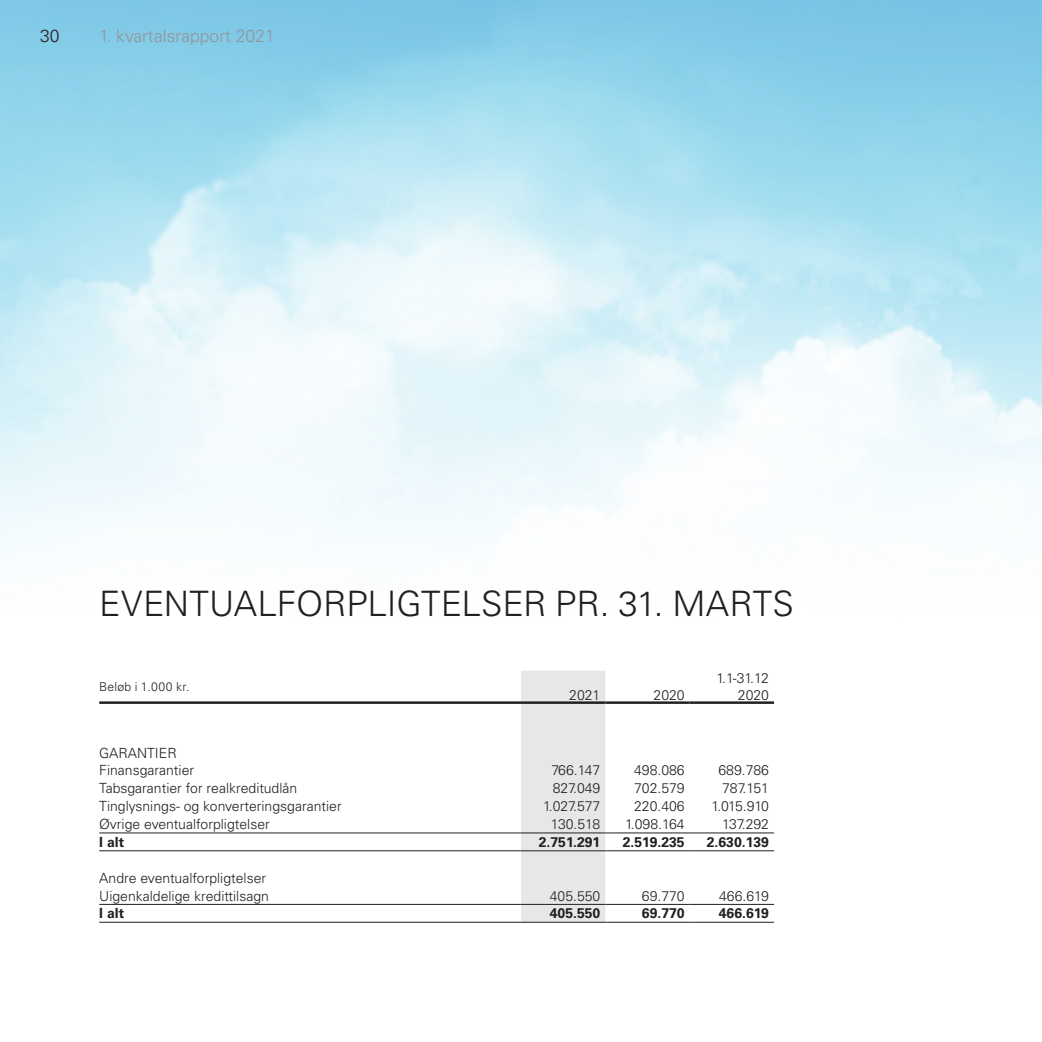
<style>
.page{position:relative;width:1042px;height:1042px;background:#fff}
.page>*{position:absolute;margin:0;border:0;box-sizing:border-box;transform-origin:0 0}
.Mellemrubrik_copy-rø{font:300 35px "Univers LT Std";letter-spacing:-.005em;color:#231f20}
.t1{font:300 17.5px "Univers LT Std";color:#939598}
.t2{font:300 17.5px "Univers LT Std";color:#231f20}
.t3{font:300 14px "Univers LT Std";color:#231f20}
.Tynd_streg_over{font:700 14px "Univers LT Std";color:#231f20}
.t4{font:300 12.25px "Univers LT Std";letter-spacing:.02em;color:#231f20}
</style>
<div class="page">
<div style="left:521px;top:671px;width:84px;height:251px;background:#e6e7e9"></div>
<hr style="left:99px;top:701px;width:422px;height:3px;background:#231f20">
<hr style="left:521px;top:701px;width:84px;height:3px;background:#231f20">
<hr style="left:605px;top:701px;width:85px;height:3px;background:#231f20">
<hr style="left:690px;top:701px;width:84px;height:3px;background:#231f20">
<hr style="left:99px;top:832px;width:422px;height:1px;background:#231f20">
<hr style="left:521px;top:832px;width:84px;height:1px;background:#231f20">
<hr style="left:605px;top:832px;width:85px;height:1px;background:#231f20">
<hr style="left:690px;top:832px;width:84px;height:1px;background:#231f20">
<hr style="left:99px;top:850px;width:422px;height:1px;background:#231f20">
<hr style="left:521px;top:850px;width:84px;height:1px;background:#231f20">
<hr style="left:605px;top:850px;width:85px;height:1px;background:#231f20">
<hr style="left:690px;top:850px;width:84px;height:1px;background:#231f20">
<hr style="left:99px;top:904px;width:422px;height:1px;background:#231f20">
<hr style="left:521px;top:904px;width:84px;height:1px;background:#231f20">
<hr style="left:605px;top:904px;width:85px;height:1px;background:#231f20">
<hr style="left:690px;top:904px;width:84px;height:1px;background:#231f20">
<hr style="left:99px;top:922px;width:422px;height:1px;background:#231f20">
<hr style="left:521px;top:922px;width:84px;height:1px;background:#231f20">
<hr style="left:605px;top:922px;width:85px;height:1px;background:#231f20">
<hr style="left:690px;top:922px;width:84px;height:1px;background:#231f20">
<p class="t2" style="left:40px;top:25px;width:21px">30</p>
<p class="t1" style="left:99px;top:26px;width:177px">1. kvartalsrapport 2021</p>
<p class="Mellemrubrik_copy-rø" style="left:99px;top:582px;width:696px">EVENTUALFORPLIGTELSER PR. 31. MARTS</p>
<p class="t4" style="left:99px;top:679px;width:92px">Beløb i 1.000 kr.</p>
<p class="t3" style="left:569px;top:687px;width:33px">2021</p>
<p class="t3" style="left:653px;top:687px;width:33px">2020</p>
<p class="t3" style="left:716px;top:670px;width:54px">1.1-31.12</p>
<p class="t3" style="left:738px;top:687px;width:33px">2020</p>
<p class="t3" style="left:99px;top:744px;width:79px">GARANTIER</p>
<p class="t3" style="left:99px;top:762px;width:96px">Finansgarantier</p>
<p class="t3" style="left:551px;top:762px;width:50px">766.147</p>
<p class="t3" style="left:634px;top:762px;width:52px">498.086</p>
<p class="t3" style="left:718px;top:762px;width:52px">689.786</p>
<p class="t3" style="left:99px;top:780px;width:199px">Tabsgarantier for realkreditudlån</p>
<p class="t3" style="left:553px;top:780px;width:49px">827.049</p>
<p class="t3" style="left:634px;top:780px;width:52px">702.579</p>
<p class="t3" style="left:722px;top:780px;width:48px">787.151</p>
<p class="t3" style="left:99px;top:798px;width:244px">Tinglysnings- og konverteringsgarantier</p>
<p class="t3" style="left:543px;top:798px;width:59px">1.027.577</p>
<p class="t3" style="left:634px;top:798px;width:52px">220.406</p>
<p class="t3" style="left:711px;top:798px;width:59px">1.015.910</p>
<p class="t3" style="left:99px;top:815px;width:172px">Øvrige eventualforpligtelser</p>
<p class="t3" style="left:551px;top:815px;width:51px">130.518</p>
<p class="t3" style="left:625px;top:815px;width:61px">1.098.164</p>
<p class="t3" style="left:722px;top:815px;width:48px">137.292</p>
<p class="Tynd_streg_over" style="left:99px;top:834px;width:26px">I alt</p>
<p class="Tynd_streg_over" style="left:539px;top:834px;width:63px">2.751.291</p>
<p class="Tynd_streg_over" style="left:623px;top:834px;width:63px">2.519.235</p>
<p class="Tynd_streg_over" style="left:707px;top:834px;width:64px">2.630.139</p>
<p class="t3" style="left:99px;top:869px;width:168px">Andre eventualforpligtelser</p>
<p class="t3" style="left:99px;top:887px;width:171px">Uigenkaldelige kredittilsagn</p>
<p class="t3" style="left:550px;top:887px;width:52px">405.550</p>
<p class="t3" style="left:642px;top:887px;width:44px">69.770</p>
<p class="t3" style="left:719px;top:887px;width:51px">466.619</p>
<p class="Tynd_streg_over" style="left:99px;top:905px;width:26px">I alt</p>
<p class="Tynd_streg_over" style="left:550px;top:905px;width:52px">405.550</p>
<p class="Tynd_streg_over" style="left:642px;top:905px;width:44px">69.770</p>
<p class="Tynd_streg_over" style="left:719px;top:905px;width:52px">466.619</p>
</div>
